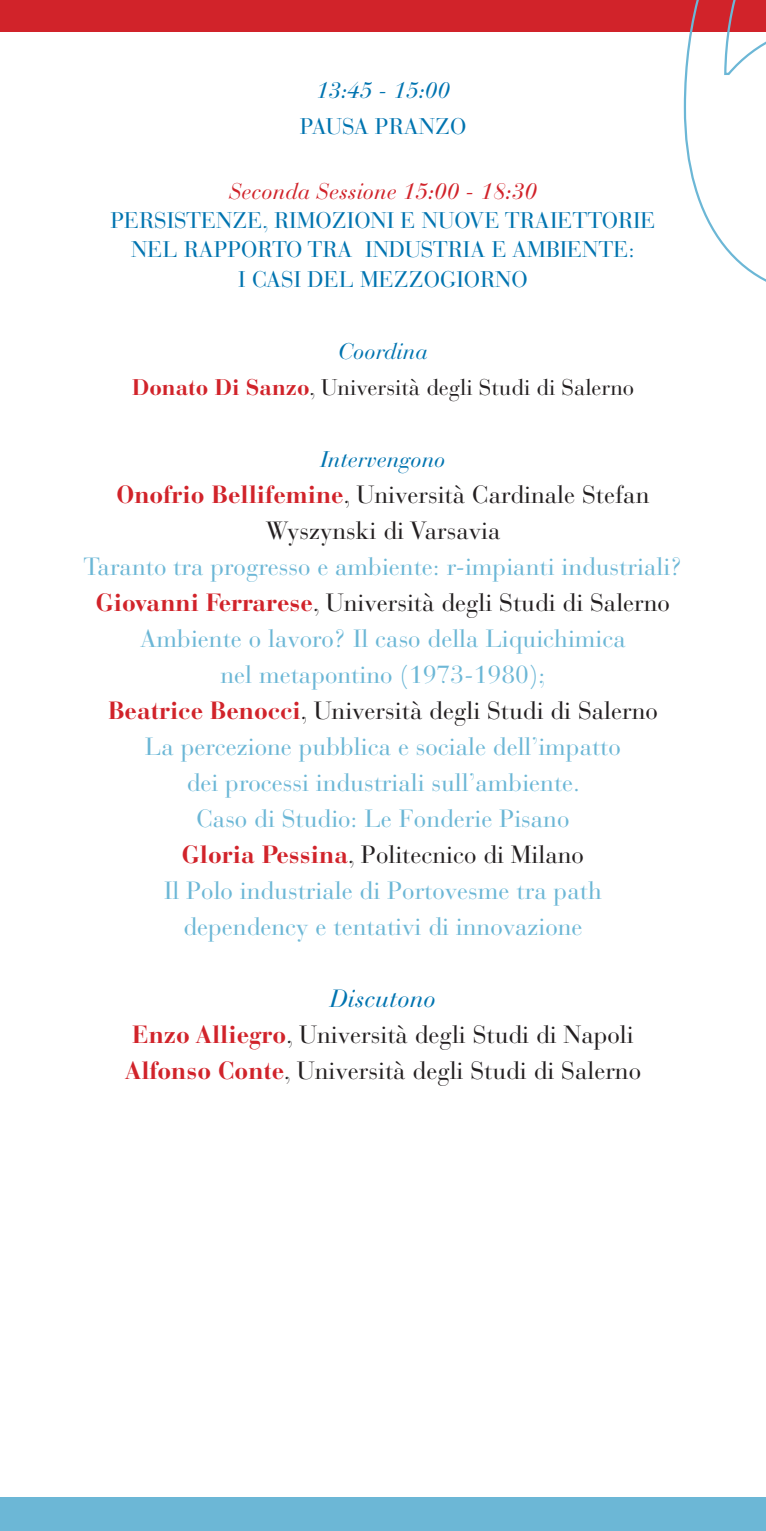
<style>
.page{position:relative;width:766px;height:1531px;background:#fff}
.page>*{position:absolute;margin:0;border:0;box-sizing:border-box;transform-origin:0 0}
.t1{font:24.75px/36px "Bauer Bodoni Std";color:#6cb7d6;text-align:center}
.t2{font:24.75px/36px "Bauer Bodoni Std";color:#231f20;text-align:center}
.t3{font:22.5px "Bauer Bodoni Std";color:#0074b0}
.t4{font:22.5px/36px "Bauer Bodoni Std";color:#231f20;text-align:center}
.t5{font:italic 22.5px "Bauer Bodoni Std";color:#d1232a}
.t6{font:italic 22.5px "Bauer Bodoni Std";color:#0074b0}
.s1{font-style:italic;color:#0074b0}
.s2{font-weight:700;color:#d1232a}
.s3{color:#231f20}
</style>
<div class="page">
<div style="left:0;top:0;width:765px;height:32px;background:#d1232a"></div>
<div style="left:0;top:1497px;width:765px;height:34px;background:#6cb7d6"></div>
<svg style="left:683px;top:0;width:82px;height:282px"></svg>
<p class="t6" style="left:316px;top:76px;width:135px">13:45 - 15:00</p>
<p class="t3" style="left:299px;top:112px;width:168px">pausa pranzo</p>
<p class="t5" style="left:229px;top:178px;width:309px">Seconda Sessione 15:00 - 18:30</p>
<p class="t3" style="left:110px;top:207px;width:92px">PERSISTENZE</p>
<p class="t3" style="left:262px;top:207px;width:67px">, RIMOZIONI</p>
<p class="t3" style="left:400px;top:207px;width:39px">E NUO</p>
<p class="t3" style="left:468px;top:207px;width:51px">VE TRAIETTORIE</p>
<p class="t3" style="left:131px;top:236px;width:16px">NEL</p>
<p class="t3" style="left:184px;top:236px;width:74px">RAPPORTO</p>
<p class="t3" style="left:307px;top:236px;width:16px">TRA</p>
<p class="t3" style="left:365px;top:236px;width:82px">INDUSTRIA</p>
<p class="t3" style="left:491px;top:236px;width:83px">E AMBIENTE</p>
<p class="t3" style="left:628px;top:236px;width:8px">:</p>
<p class="t3" style="left:238px;top:265px;width:157px">I CASI DEL MEZZOGIORNO</p>
<p class="t4" style="left:132px;top:333px;width:503px"><span class="s1">Coordina<br></span><span class="s2">Donato Di Sanzo</span>, Università degli Studi di Salerno</p>
<p class="t6" style="left:320px;top:445px;width:126px">Intervengono</p>
<p class="t2" style="left:116px;top:476px;width:534px"><span class="s2">Onofrio Bellifemine</span>, Università Cardinale Stefan<br>Wyszynski di Varsavia</p>
<p class="t1" style="left:83px;top:548px;width:600px">Taranto tra progresso e ambiente: r-impianti industriali?<br><span class="s2">Giovanni Ferrarese</span><span class="s3">, Università degli Studi di Salerno </span>Ambiente o lavoro? Il caso della Liquichimica<br>nel metapontino (1973-1980);<br><span class="s2">Beatrice Benocci</span><span class="s3">, Università degli Studi di Salerno<br></span>La percezione pubblica e sociale dell’impatto<br>dei processi industriali sull’ambiente.<br>Caso di Studio: Le Fonderie Pisano<br><span class="s2">Gloria Pessina</span><span class="s3">, Politecnico di Milano<br></span>Il Polo industriale di Portovesme tra path<br>dependency e tentativi di innovazione</p>
<p class="t2" style="left:125px;top:980px;width:517px"><span class="s1">Discutono<br></span><span class="s2">Enzo Alliegro</span>, Università degli Studi di Napoli<br><span class="s2">Alfonso Conte</span>, Università degli Studi di Salerno</p>
</div>
